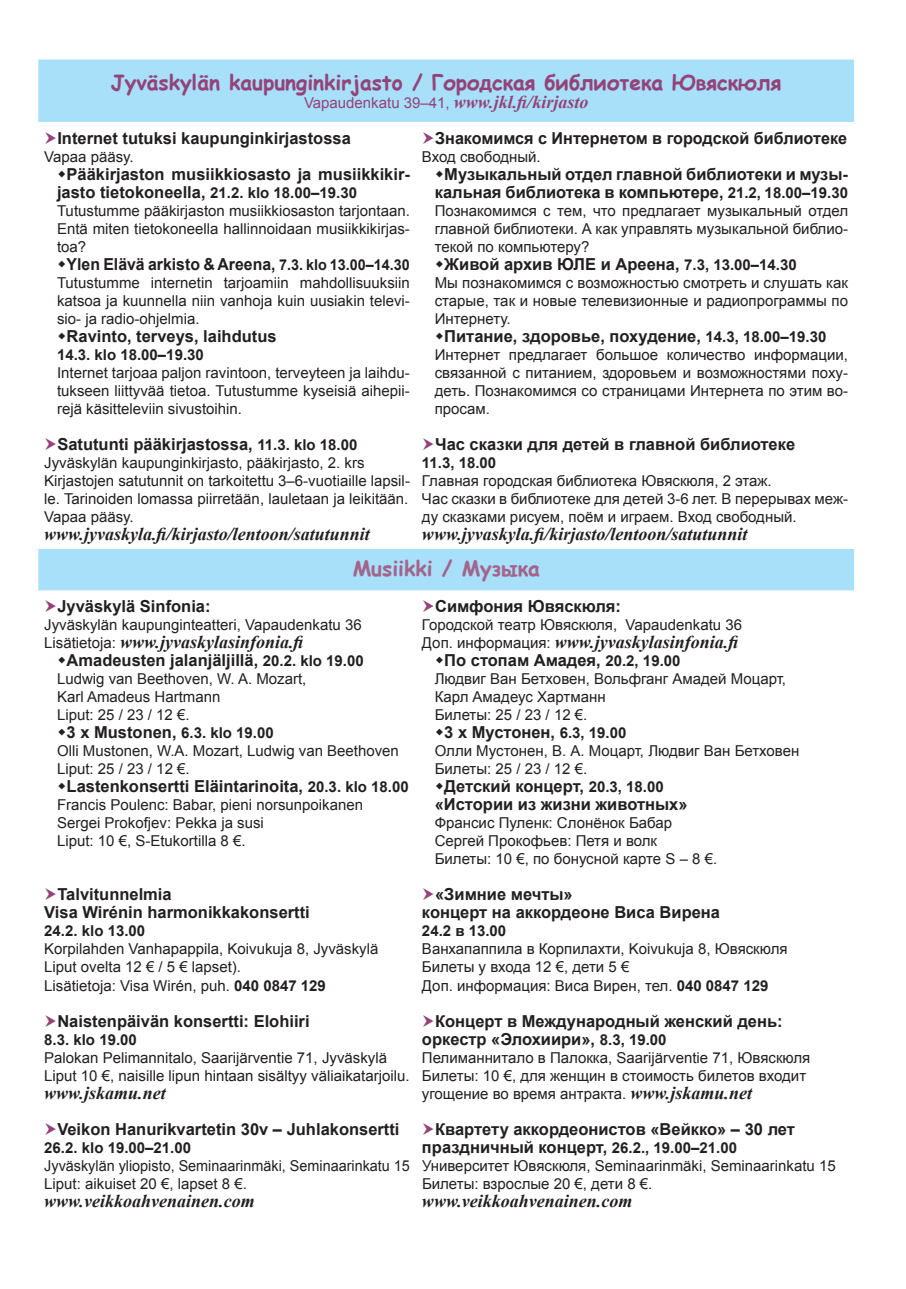
<style>
.page{position:relative;width:906px;height:1289px;background:#fff}
.page>*{position:absolute;margin:0;border:0;box-sizing:border-box;transform-origin:0 0}
.t1{font:700 21px "Comic Sans MS";color:#944379}
.t2{font:700 21px "Comic Sans MS";color:#a3648c}
.t3{font:italic 700 18px "Times New Roman";color:#231f20}
.t4{font:italic 700 18px "Times New Roman";color:#944379}
.t5{font:700 16.5px/18px "Arial";color:#231f20}
.t6{font:700 16.5px "Arial";color:#231f20;scale:.96 1}
.t7{font:15px/18px "Arial";color:#231f20}
.t8{font:700 15px "Arial";color:#231f20}
.t9{font:15px/18px "Arial";color:#231f20;scale:.96 1}
.s1{font-family:"Arial";font-weight:400;font-style:normal;font-size:15px}
.s2{font-size:15px}
.s3{font-size:16.5px}
.s4{font-weight:700}
.s5{font-family:"Times New Roman";font-weight:700;font-style:italic;font-size:18px}
</style>
<div class="page">
<div style="left:38px;top:60px;width:816px;height:62px;background:#a8dff9"></div>
<div style="left:38px;top:549px;width:816px;height:42px;background:#a8dff9"></div>
<h1 class="t1" style="left:111px;top:67px;width:672px">Jyväskylän kaupunginkirjasto / Городская библиотека Ювяскюля</h1>
<p class="t4" style="left:304px;top:89px;width:286px"><span class="s1">Vapaudenkatu 39–41,</span> www.jkl.fi/kirjasto</p>
<p class="t5" style="left:57px;top:130px;width:295px">Internet tutuksi kaupunginkirjastossa</p>
<p class="t7" style="left:44px;top:148px;width:91px">Vapaa pääsy.</p>
<p class="t5" style="left:57px;top:166px;width:354px;text-indent:10px">Pääkirjaston musiikkiosasto ja musiikkikir&shy;jasto tietokoneella, <span class="s2">21.2. klo 18.00–19.30</span></p>
<p class="t7" style="left:57px;top:202px;width:354px;text-align:justify">Tutustumme pääkirjaston musiikkiosaston tarjontaan.<br>Entä miten tietokoneella hallinnoidaan musiikkikirjas&shy;toa?</p>
<p class="t6" style="left:67px;top:253px;width:359px">Ylen Elävä arkisto &amp; Areena, <span class="s2">7.3. klo 13.00–14.30</span></p>
<p class="t7" style="left:57px;top:274px;width:354px;text-align:justify">Tutustumme internetin tarjoamiin mahdollisuuksiin katsoa ja kuunnella niin vanhoja kuin uusiakin televi&shy;sio- ja radio-ohjelmia.</p>
<p class="t5" style="left:67px;top:328px;width:211px">Ravinto, terveys, laihdutus</p>
<p class="t8" style="left:57px;top:345px;width:148px">14.3. klo 18.00–19.30</p>
<p class="t7" style="left:57px;top:364px;width:354px;text-align:justify">Internet tarjoaa paljon ravintoon, terveyteen ja laihdu&shy;tukseen liittyvää tietoa. Tutustumme kyseisiä aihepii&shy;rejä käsitteleviin sivustoihin.</p>
<p class="t5" style="left:57px;top:436px;width:301px">Satutunti pääkirjastossa, <span class="s2">11.3. klo 18.00</span></p>
<p class="t7" style="left:44px;top:454px;width:367px">Jyväskylän kaupunginkirjasto, pääkirjasto, 2. krs Kirjastojen satutunnit on tarkoitettu 3–6-vuotiaille lapsil&shy;le. Tarinoiden lomassa piirretään, lauletaan ja leikitään.<br>Vapaa pääsy.</p>
<p class="t3" style="left:44px;top:521px;width:327px">www.jyvaskyla.fi/kirjasto/lentoon/satutunnit</p>
<p class="t5" style="left:435px;top:130px;width:413px">Знакомимся с Интернетом в городской библиотеке</p>
<p class="t7" style="left:422px;top:148px;width:120px">Вход свободный.</p>
<p class="t5" style="left:435px;top:166px;width:415px;text-align:center">Музыкальный отдел главной библиотеки и музы&shy;кальная библиотека в компьютере, <span class="s2">21.2, 18.00–19.30</span></p>
<p class="t7" style="left:435px;top:202px;width:415px;text-align:justify">Познакомимся с тем, что предлагает музыкальный отдел главной библиотеки. А как управлять музыкальной библио&shy;текой по компьютеру?</p>
<p class="t5" style="left:444px;top:256px;width:354px">Живой архив ЮЛЕ и Ареена, <span class="s2">7.3, 13.00–14.30</span></p>
<p class="t7" style="left:435px;top:274px;width:415px;text-align:justify">Мы познакомимся с возможностью смотреть и слушать как старые, так и новые телевизионные и радиопрограммы по Интернету.</p>
<p class="t5" style="left:444px;top:328px;width:384px">Питание, здоровье, похудение, <span class="s2">14.3, 18.00–19.30</span></p>
<p class="t7" style="left:435px;top:346px;width:415px;text-align:justify">Интернет предлагает большое количество информации, связанной с питанием, здоровьем и возможностями поху&shy;деть. Познакомимся со страницами Интернета по этим во&shy;просам.</p>
<p class="t5" style="left:435px;top:436px;width:361px">Час сказки для детей в главной библиотеке</p>
<p class="t8" style="left:422px;top:453px;width:76px">11.3, 18.00</p>
<p class="t7" style="left:422px;top:472px;width:427px">Главная городская библиотека Ювяскюля, 2 этаж.<br>Час сказки в библиотеке для детей 3-6 лет. В перерывах меж&shy;ду сказками рисуем, поём и играем. Вход свободный.</p>
<p class="t3" style="left:422px;top:521px;width:327px">www.jyvaskyla.fi/kirjasto/lentoon/satutunnit</p>
<h1 class="t2" style="left:353px;top:553px;width:188px">Musiikki / Музыка</h1>
<p class="t5" style="left:57px;top:598px;width:155px">Jyväskylä Sinfonia:</p>
<p class="t7" style="left:44px;top:616px;width:319px">Jyväskylän kaupunginteatteri, Vapaudenkatu 36</p>
<p class="t3" style="left:44px;top:629px;width:264px"><span class="s1">Lisätietoja:</span> www.jyvaskylasinfonia.fi</p>
<p class="t5" style="left:67px;top:652px;width:299px">Amadeusten jalanjäljillä, <span class="s2">20.2. klo 19.00</span></p>
<p class="t7" style="left:57px;top:670px;width:251px">Ludwig van Beethoven, W. A. Mozart,</p>
<p class="t7" style="left:57px;top:688px;width:165px">Karl Amadeus Hartmann</p>
<p class="t7" style="left:57px;top:706px;width:134px">Liput: 25 / 23 / 12 €.</p>
<p class="t8" style="left:67px;top:723px;width:209px"><span class="s3">3 x Mustonen,</span> 6.3. klo 19.00</p>
<p class="t7" style="left:57px;top:742px;width:343px">Olli Mustonen, W.A. Mozart, Ludwig van Beethoven</p>
<p class="t7" style="left:57px;top:760px;width:134px">Liput: 25 / 23 / 12 €.</p>
<p class="t5" style="left:67px;top:778px;width:344px">Lastenkonsertti Eläintarinoita, <span class="s2">20.3. klo 18.00</span></p>
<p class="t7" style="left:57px;top:796px;width:307px">Francis Poulenc: Babar, pieni norsunpoikanen<br>Sergei Prokofjev: Pekka ja susi<br>Liput: 10 €, S-Etukortilla 8 €.</p>
<p class="t5" style="left:44px;top:886px;width:267px;text-indent:13px">Talvitunnelmia<br>Visa Wirénin harmonikkakonsertti</p>
<p class="t8" style="left:44px;top:921px;width:102px">24.2. klo 13.00</p>
<p class="t7" style="left:44px;top:940px;width:336px">Korpilahden Vanhapappila, Koivukuja 8, Jyväskylä<br>Liput ovelta 12 € / 5 € lapset).<br>Lisätietoja: Visa Wirén, puh. <span class="s4">040 0847 129</span></p>
<p class="t5" style="left:57px;top:1012px;width:254px">Naistenpäivän konsertti: Elohiiri</p>
<p class="t8" style="left:44px;top:1029px;width:94px">8.3. klo 19.00</p>
<p class="t7" style="left:44px;top:1048px;width:367px">Palokan Pelimannitalo, Saarijärventie 71, Jyväskylä<br>Liput 10 €, naisille lipun hintaan sisältyy väliaikatarjoilu.</p>
<p class="t3" style="left:44px;top:1079px;width:123px">www.jskamu.net</p>
<p class="t5" style="left:57px;top:1120px;width:344px">Veikon Hanurikvartetin 30v – Juhlakonsertti</p>
<p class="t8" style="left:44px;top:1137px;width:148px">26.2. klo 19.00–21.00</p>
<p class="t9" style="left:44px;top:1156px;width:382px">Jyväskylän yliopisto, Seminaarinmäki, Seminaarinkatu 15<br>Liput: aikuiset 20 €, lapset 8 €.</p>
<p class="t3" style="left:44px;top:1187px;width:212px">www.veikkoahvenainen.com</p>
<p class="t5" style="left:435px;top:598px;width:187px">Симфония Ювяскюля:</p>
<p class="t7" style="left:422px;top:616px;width:322px">Городской театр Ювяскюля, Vapaudenkatu 36</p>
<p class="t3" style="left:422px;top:629px;width:321px"><span class="s1">Доп. информация:</span> www.jyvaskylasinfonia.fi</p>
<p class="t5" style="left:444px;top:652px;width:238px">По стопам Амадея, <span class="s2">20.2, 19.00</span></p>
<p class="t7" style="left:435px;top:670px;width:353px">Людвиг Ван Бетховен, Вольфганг Амадей Моцарт,<br>Карл Амадеус Хартманн<br>Билеты: 25 / 23 / 12 €.</p>
<p class="t5" style="left:444px;top:724px;width:184px">3 x Мустонен, <span class="s2">6.3, 19.00</span></p>
<p class="t7" style="left:435px;top:742px;width:366px">Олли Мустонен, В. А. Моцарт, Людвиг Ван Бетховен<br>Билеты: 25 / 23 / 12 €.</p>
<p class="t5" style="left:435px;top:778px;width:254px;text-indent:10px">Детский концерт, <span class="s2">20.3, 18.00 </span>«Истории из жизни животных»</p>
<p class="t7" style="left:435px;top:814px;width:284px">Франсис Пуленк: Слонёнок Бабар<br>Сергей Прокофьев: Петя и волк<br>Билеты: 10 €, по бонусной карте S – 8 €.</p>
<p class="t5" style="left:422px;top:886px;width:299px;text-indent:13px">«Зимние мечты»<br>концерт на аккордеоне Виса Вирена</p>
<p class="t8" style="left:422px;top:921px;width:86px">24.2 в 13.00</p>
<p class="t7" style="left:422px;top:940px;width:367px">Ванхапаппила в Корпилахти, Koivukuja 8, Ювяскюля<br>Билеты у входа 12 €, дети 5 €<br>Доп. информация: Виса Вирен, тел. <span class="s4">040 0847 129</span></p>
<p class="t5" style="left:422px;top:1012px;width:362px;text-indent:13px">Концерт в Международный женский день: оркестр «Элохиири», <span class="s2">8.3, 19.00</span></p>
<p class="t7" style="left:422px;top:1048px;width:390px">Пелиманнитало в Палокка, Saarijärventie 71, Ювяскюля<br>Билеты: 10 €, для женщин в стоимость билетов входит угощение во время антракта. <span class="s5">www.jskamu.net</span></p>
<p class="t5" style="left:422px;top:1120px;width:374px;text-indent:13px">Квартету аккордеонистов «Вейкко» – 30 лет праздничный концерт, <span class="s2">26.2., 19.00–21.00</span></p>
<p class="t7" style="left:422px;top:1156px;width:415px">Университет Ювяскюля, Seminaarinmäki, Seminaarinkatu 15<br>Билеты: взрослые 20 €, дети 8 €.</p>
<p class="t3" style="left:422px;top:1187px;width:212px">www.veikkoahvenainen.com</p>
</div>
